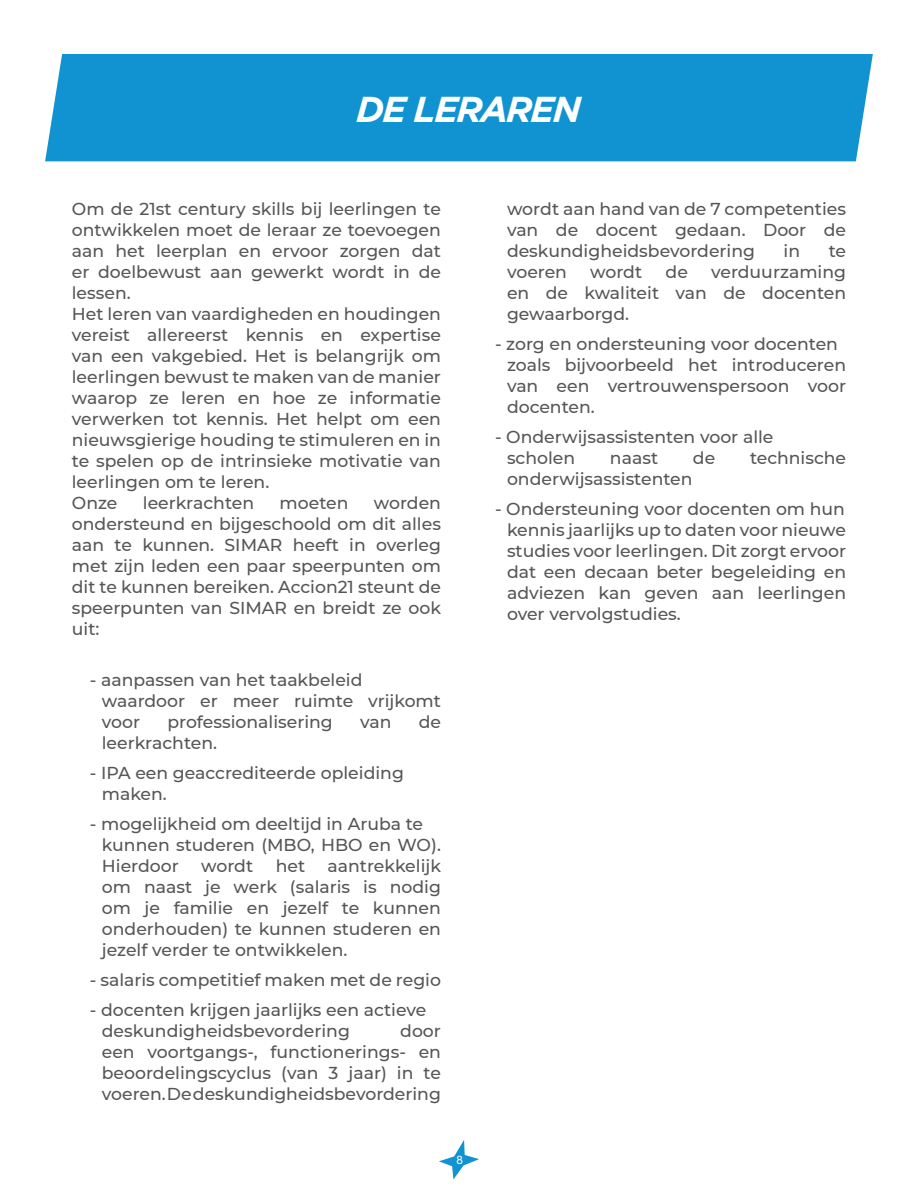
<style>
.page{position:relative;width:918px;height:1188px;background:#fff}
.page>*{position:absolute;margin:0;border:0;box-sizing:border-box;transform-origin:0 0}
.t1{font:italic 700 36px "Gotham";letter-spacing:-.05em;color:#fff}
.t2{font:500 17.25px/21px "Montserrat";color:#565658;text-align:justify}
.t3{font:11.7px "Helvetica Neue LT Std";color:#fff}
</style>
<div class="page">
<svg style="left:439px;top:1140px;width:40px;height:40px"></svg>
<div style="left:45px;top:54px;width:828px;height:107px;background:#1193d1"></div>
<div style="left:97px;top:94px;width:7px;height:36px;background:#1193d1"></div>
<p class="t1" style="left:356px;top:86px;width:226px">DE LERAREN</p>
<p class="t2" style="left:72px;top:197px;width:371px">Om de 21st century skills bij leerlingen te ontwikkelen moet de leraar ze toevoegen aan het leerplan en ervoor zorgen dat er doelbewust aan gewerkt wordt in de lessen.</p>
<p class="t2" style="left:72px;top:302px;width:371px">Het leren van vaardigheden en houdingen vereist allereerst kennis en expertise van een vakgebied. Het is belangrijk om leerlingen bewust te maken van de manier waarop ze leren en hoe ze informatie verwerken tot kennis. Het helpt om een nieuwsgierige houding te stimuleren en in te spelen op de intrinsieke motivatie van leerlingen om te leren.</p>
<p class="t2" style="left:72px;top:491px;width:47px">Onze</p>
<p class="t2" style="left:143px;top:491px;width:113px">leerkrachten</p>
<p class="t2" style="left:280px;top:491px;width:70px">moeten</p>
<p class="t2" style="left:72px;top:491px;width:371px;text-indent:302px">worden ondersteund en bijgeschoold om dit alles aan te kunnen. SIMAR heeft in overleg met zijn leden een paar speerpunten om dit te kunnen bereiken. Accion21 steunt de speerpunten van SIMAR en breidt ze ook uit:</p>
<p class="t2" style="left:90px;top:668px;width:274px">- aanpassen van het taakbeleid</p>
<p class="t2" style="left:102px;top:689px;width:341px">waardoor er meer ruimte vrijkomt voor</p>
<p class="t2" style="left:167px;top:710px;width:167px">professionalisering</p>
<p class="t2" style="left:360px;top:710px;width:33px">van</p>
<p class="t2" style="left:419px;top:710px;width:24px">de</p>
<p class="t2" style="left:102px;top:731px;width:117px">leerkrachten.</p>
<p class="t2" style="left:90px;top:761px;width:316px">- IPA een geaccrediteerde opleiding</p>
<p class="t2" style="left:102px;top:782px;width:67px">maken.</p>
<p class="t2" style="left:90px;top:812px;width:335px">- mogelijkheid om deeltijd in Aruba te</p>
<p class="t2" style="left:102px;top:833px;width:341px">kunnen studeren (MBO, HBO en WO).<br>Hierdoor</p>
<p class="t2" style="left:102px;top:854px;width:341px;text-indent:226px">aantrekkelijk om naast je werk (salaris is nodig om je familie en jezelf te kunnen onderhouden) te kunnen studeren en jezelf verder te ontwikkelen.</p>
<p class="t2" style="left:90px;top:968px;width:353px">- salaris competitief maken met de regio</p>
<p class="t2" style="left:90px;top:998px;width:338px">- docenten krijgen jaarlijks een actieve</p>
<p class="t2" style="left:102px;top:1019px;width:250px">deskundigheidsbevordering</p>
<p class="t2" style="left:201px;top:854px;width:54px">wordt</p>
<p class="t2" style="left:276px;top:854px;width:31px">het</p>
<p class="t2" style="left:102px;top:1019px;width:341px;text-indent:298px">door een voortgangs-, functionerings- en beoordelingscyclus (van 3 jaar) in te voeren. De deskundigheidsbevordering</p>
<p class="t3" style="left:456px;top:1153px;width:8px">8</p>
<p class="t2" style="left:507px;top:197px;width:341px">wordt aan hand van de 7 competenties van de docent gedaan. Door de deskundigheidsbevordering</p>
<p class="t2" style="left:784px;top:239px;width:18px">in</p>
<p class="t2" style="left:829px;top:239px;width:19px">te</p>
<p class="t2" style="left:507px;top:260px;width:341px;text-indent:204px">verduurzaming en de kwaliteit van de docenten gewaarborgd.</p>
<p class="t2" style="left:495px;top:332px;width:344px">- zorg en ondersteuning voor docenten</p>
<p class="t2" style="left:507px;top:353px;width:341px">zoals bijvoorbeeld het introduceren van een vertrouwenspersoon voor docenten.</p>
<p class="t2" style="left:495px;top:425px;width:280px">- Onderwijsassistenten voor alle</p>
<p class="t2" style="left:507px;top:446px;width:70px">scholen</p>
<p class="t2" style="left:610px;top:446px;width:50px">naast</p>
<p class="t2" style="left:693px;top:446px;width:24px">de</p>
<p class="t2" style="left:750px;top:446px;width:98px">technische</p>
<p class="t2" style="left:507px;top:467px;width:187px">onderwijsassistenten</p>
<p class="t2" style="left:495px;top:497px;width:352px">- Ondersteuning voor docenten om hun</p>
<p class="t2" style="left:507px;top:518px;width:341px">kennis jaarlijks up to daten voor nieuwe studies voor leerlingen. Dit zorgt ervoor dat een decaan beter begeleiding en adviezen kan geven aan leerlingen over vervolgstudies.</p>
<p class="t2" style="left:507px;top:260px;width:62px">voeren</p>
<p class="t2" style="left:590px;top:260px;width:54px">wordt</p>
<p class="t2" style="left:666px;top:260px;width:24px">de</p>
</div>
